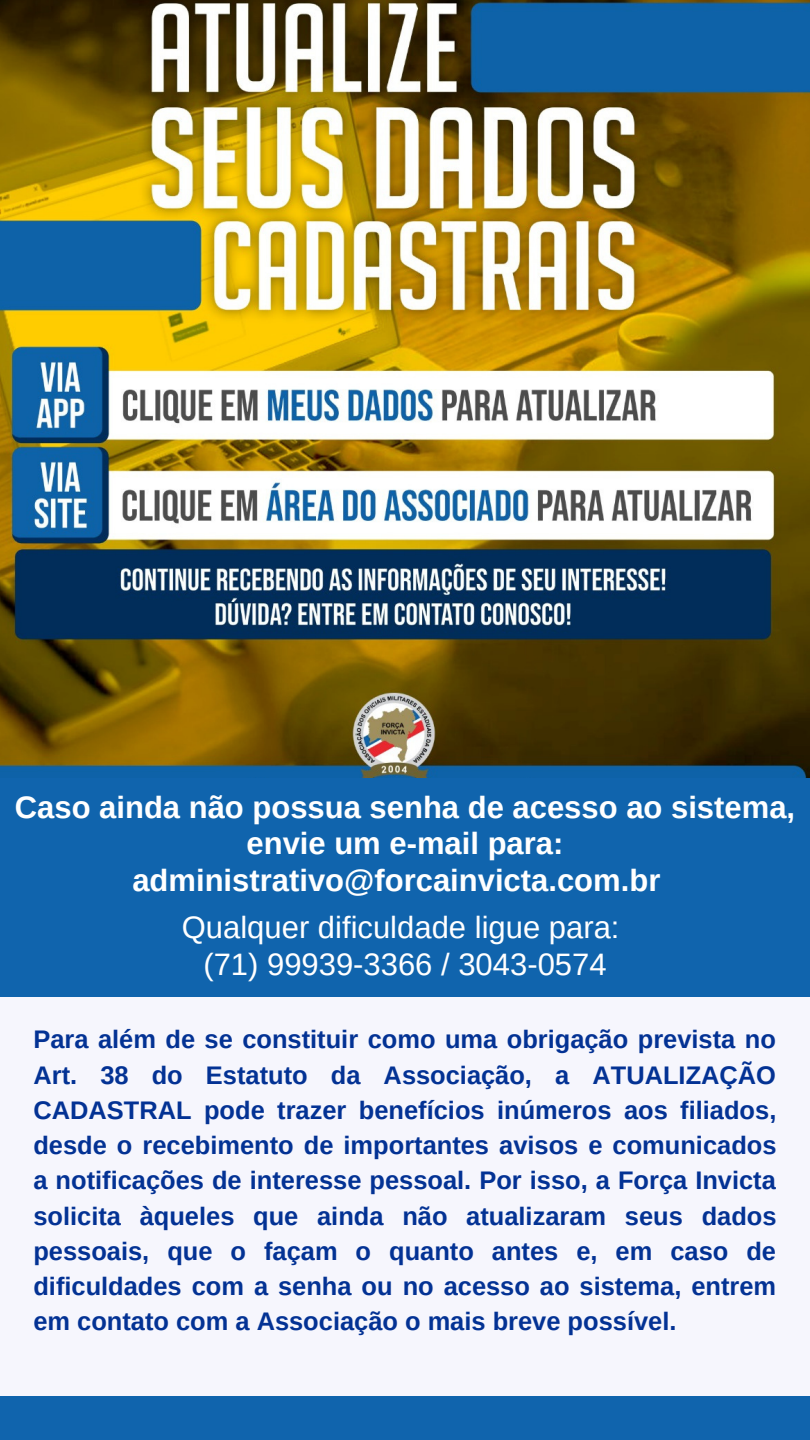
<style>
.page{position:relative;width:810px;height:1440px;background:#1064ad}
.page>*{position:absolute;margin:0;border:0;box-sizing:border-box;transform-origin:0 0}
.t1{font:700 31px/36.8px "Arimo";color:#fff;text-align:center}
.t2{font:31px "Arimo";color:#fff}
.t3{font:700 25.4px/35.2px "Arimo";color:#033294;text-align:justify}
</style>
<div class="page">
<img style="left:0;top:0;width:810px;height:778px">
<div style="left:0;top:998px;width:810px;height:398px;background:#f6f6fd"></div>
<p class="t1" style="left:15px;top:789px;width:782px">Caso ainda não possua senha de acesso ao sistema, envie um e-mail para: administrativo@forcainvicta.com.br</p>
<p class="t2" style="left:182px;top:910px;width:439px">Qualquer dificuldade ligue para:</p>
<p class="t2" style="left:203px;top:947px;width:405px">(71) 99939-3366 / 3043-0574</p>
<p class="t3" style="left:33px;top:1022px;width:745px">Para além de se constituir como uma obrigação prevista no Art. 38 do Estatuto da Associação, a ATUALIZAÇÃO CADASTRAL pode trazer benefícios inúmeros aos filiados, desde o recebimento de importantes avisos e comunicados a notificações de interesse pessoal. Por isso, a Força Invicta solicita àqueles que ainda não atualizaram seus dados pessoais, que o façam o quanto antes e, em caso de dificuldades com a senha ou no acesso ao sistema, entrem em contato com a Associação o mais breve possível.</p>
</div>
